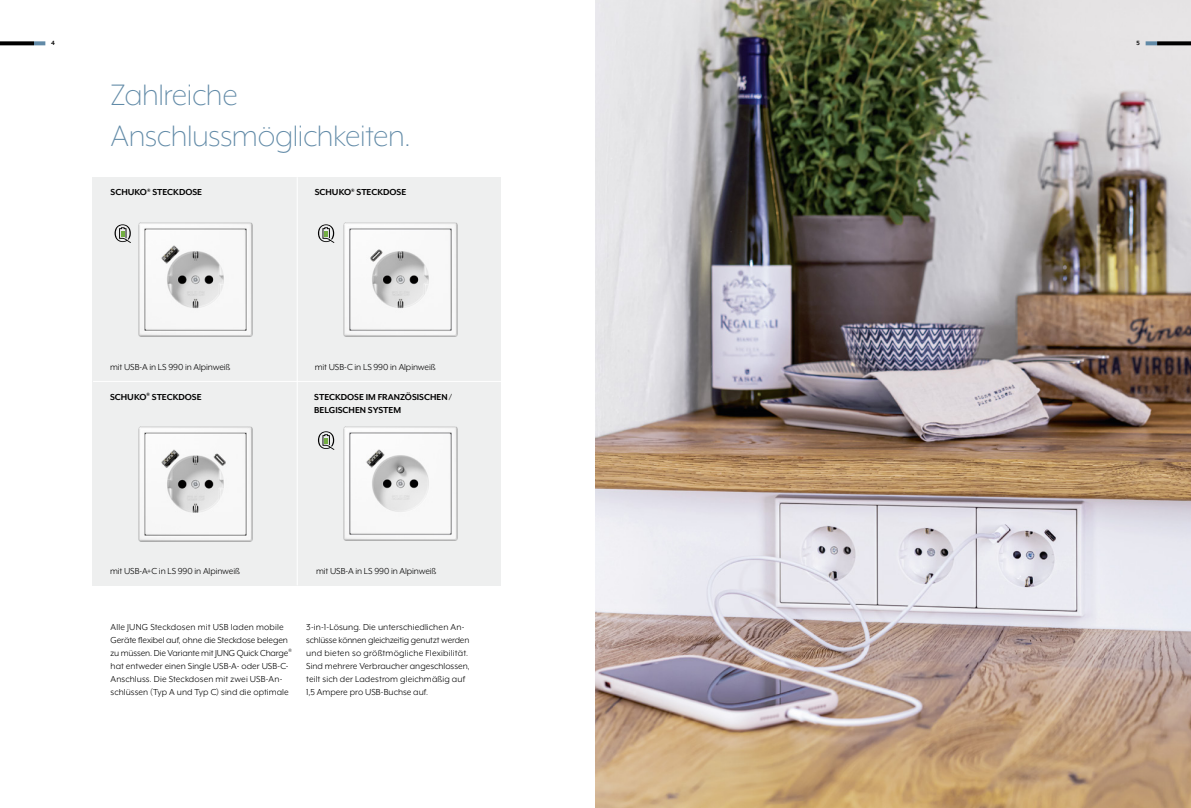
<style>
.page{position:relative;width:1191px;height:808px;background:#fff}
.page>*{position:absolute;margin:0;border:0;box-sizing:border-box;transform-origin:0 0}
.t1{font:300 34px/40.8px "Mr Eaves XL Mod OT";letter-spacing:-.015em;color:#618aa7}
.t2{font:10px/13px "Mr Eaves XL Mod OT";color:#000}
.t3{font:700 10px/13px "Mr Eaves XL Mod OT";letter-spacing:-.005em;color:#000}
.t4{font:700 7px "Mr Eaves XL Mod OT";color:#000}
</style>
<div class="page">
<div style="left:93px;top:177px;width:408px;height:408px;background:#eeefef"></div>
<hr style="left:297px;top:177px;width:1px;height:408px;background:#fff">
<hr style="left:93px;top:381px;width:408px;height:1px;background:#fff">
<img style="left:343px;top:426px;width:115px;height:115px">
<svg style="left:318px;top:224px;width:16px;height:19px"></svg>
<svg style="left:318px;top:431px;width:16px;height:19px"></svg>
<img style="left:138px;top:426px;width:115px;height:116px">
<img style="left:343px;top:222px;width:115px;height:115px">
<svg style="left:115px;top:224px;width:16px;height:19px"></svg>
<img style="left:138px;top:222px;width:115px;height:115px">
<img style="left:595px;top:0;width:596px;height:808px">
<svg style="left:1145px;top:41px;width:12px;height:4px"></svg>
<svg style="left:34px;top:41px;width:11px;height:4px"></svg>
<svg style="left:1157px;top:41px;width:34px;height:4px"></svg>
<svg style="left:0;top:41px;width:34px;height:4px"></svg>
<p class="t4" style="left:51px;top:40px;width:5px">4</p>
<p class="t4" style="left:1136px;top:40px;width:5px">5</p>
<h1 class="t1" style="left:111px;top:75px;width:301px">Zahlreiche<br>Anschlussmöglichkeiten.</h1>
<p class="t3" style="left:111px;top:186px;width:93px">SCHUKO<sup>®</sup> STECKDOSE</p>
<p class="t3" style="left:315px;top:186px;width:93px">SCHUKO<sup>®</sup> STECKDOSE</p>
<p class="t2" style="left:110px;top:360px;width:122px">mit USB-A in LS 990 in Alpinweiß</p>
<p class="t2" style="left:315px;top:360px;width:122px">mit USB-C in LS 990 in Alpinweiß</p>
<p class="t3" style="left:314px;top:390px;width:139px">STECKDOSE IM FRANZÖSISCHEN/<br>BELGISCHEN SYSTEM</p>
<p class="t3" style="left:110px;top:390px;width:93px">SCHUKO<sup>®</sup> STECKDOSE</p>
<p class="t2" style="left:110px;top:565px;width:131px">mit USB-A+C in LS 990 in Alpinweiß</p>
<p class="t2" style="left:316px;top:565px;width:122px">mit USB-A in LS 990 in Alpinweiß</p>
<p class="t2" style="left:111px;top:620px;width:183px">Alle JUNG Steckdosen mit USB laden mobile Geräte flexibel auf, ohne die Steckdose belegen zu müssen. Die Variante mit JUNG Quick Charge<sup>® </sup>hat entweder einen Single USB-A- oder USB-C-Anschluss. Die Steckdosen mit zwei USB-An&shy;schlüssen (Typ A und Typ C) sind die optimale</p>
<p class="t2" style="left:306px;top:620px;width:165px">3-in-1-Lösung. Die unterschiedlichen An&shy;schlüsse können gleichzeitig genutzt werden und bieten so größtmögliche Flexibilität.<br>Sind mehrere Verbraucher angeschlossen, teilt sich der Ladestrom gleichmäßig auf 1,5 Ampere pro USB-Buchse auf.</p>
</div>
